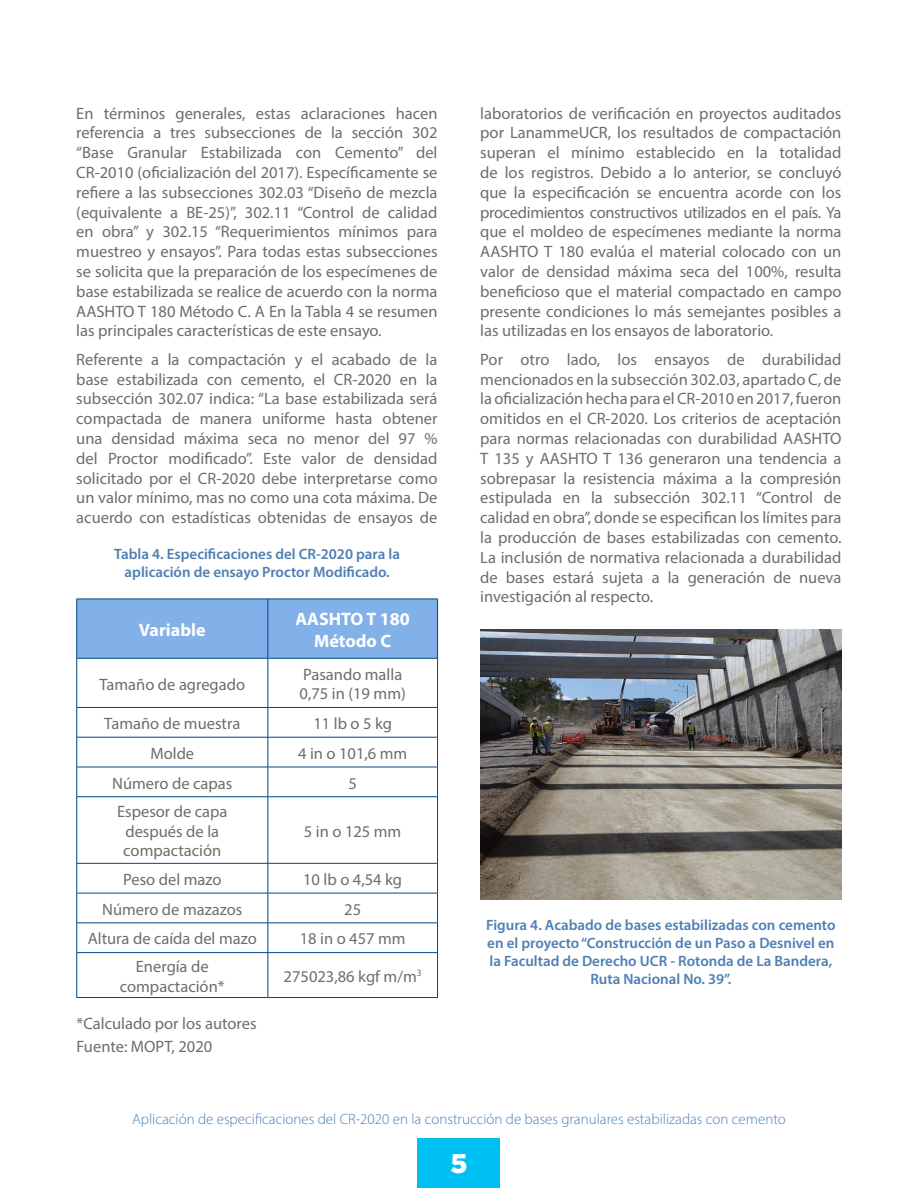
<style>
.page{position:relative;width:918px;height:1188px;background:#fff}
.page>*{position:absolute;margin:0;border:0;box-sizing:border-box;transform-origin:0 0}
.t1{font:900 27px "Gotham";color:#fff}
.t2{font:700 18px/21.6px "Myriad Pro";color:#fff;text-align:center}
.t3{font:16.5px/19.8px "Myriad Pro";color:#6d6d6c;text-align:justify}
.t4{font:600 15px/18px "Myriad Pro";color:#4d7fb4;text-align:center}
.t5{font:300 15px "Myriad Pro";color:#4d7fb4}
</style>
<div class="page">
<div style="left:418px;top:1139px;width:82px;height:49px;background:#00c0f3"></div>
<div style="left:77px;top:600px;width:360px;height:58px;background:#82b1ea"></div>
<svg style="left:77px;top:659px;width:360px;height:338px"></svg>
<hr style="left:268px;top:599px;width:1px;height:59px;background:#004682">
<hr style="left:268px;top:658px;width:1px;height:49px;background:#004682">
<hr style="left:77px;top:707px;width:191px;height:1px;background:#004682">
<hr style="left:268px;top:707px;width:170px;height:1px;background:#004682">
<svg style="left:268px;top:708px;width:1px;height:29px"></svg>
<hr style="left:77px;top:737px;width:191px;height:1px;background:#004682">
<hr style="left:268px;top:737px;width:170px;height:1px;background:#004682">
<hr style="left:268px;top:737px;width:1px;height:30px;background:#004682">
<hr style="left:77px;top:767px;width:191px;height:1px;background:#004682">
<hr style="left:268px;top:767px;width:170px;height:1px;background:#004682">
<hr style="left:268px;top:767px;width:1px;height:30px;background:#004682">
<hr style="left:77px;top:796px;width:191px;height:1px;background:#004682">
<hr style="left:268px;top:796px;width:170px;height:1px;background:#004682">
<hr style="left:268px;top:797px;width:1px;height:66px;background:#004682">
<hr style="left:77px;top:863px;width:191px;height:1px;background:#004682">
<hr style="left:268px;top:863px;width:170px;height:1px;background:#004682">
<svg style="left:268px;top:864px;width:1px;height:29px"></svg>
<hr style="left:77px;top:893px;width:191px;height:1px;background:#004682">
<hr style="left:268px;top:893px;width:170px;height:1px;background:#004682">
<hr style="left:268px;top:893px;width:1px;height:30px;background:#004682">
<hr style="left:77px;top:923px;width:191px;height:1px;background:#004682">
<hr style="left:268px;top:923px;width:170px;height:1px;background:#004682">
<svg style="left:268px;top:923px;width:1px;height:29px"></svg>
<hr style="left:77px;top:952px;width:191px;height:1px;background:#004682">
<hr style="left:268px;top:952px;width:170px;height:1px;background:#004682">
<hr style="left:268px;top:953px;width:1px;height:44px;background:#004682">
<hr style="left:76px;top:658px;width:1px;height:49px;background:#004682">
<hr style="left:437px;top:658px;width:1px;height:49px;background:#004682">
<svg style="left:76px;top:708px;width:1px;height:29px"></svg>
<svg style="left:437px;top:708px;width:1px;height:29px"></svg>
<hr style="left:76px;top:737px;width:1px;height:30px;background:#004682">
<hr style="left:437px;top:737px;width:1px;height:30px;background:#004682">
<hr style="left:76px;top:767px;width:1px;height:30px;background:#004682">
<hr style="left:437px;top:767px;width:1px;height:30px;background:#004682">
<hr style="left:76px;top:797px;width:1px;height:66px;background:#004682">
<hr style="left:437px;top:797px;width:1px;height:66px;background:#004682">
<svg style="left:76px;top:864px;width:1px;height:29px"></svg>
<svg style="left:437px;top:864px;width:1px;height:29px"></svg>
<hr style="left:76px;top:893px;width:1px;height:30px;background:#004682">
<hr style="left:437px;top:893px;width:1px;height:30px;background:#004682">
<svg style="left:76px;top:923px;width:1px;height:29px"></svg>
<svg style="left:437px;top:923px;width:1px;height:29px"></svg>
<hr style="left:76px;top:953px;width:1px;height:44px;background:#004682">
<hr style="left:437px;top:953px;width:1px;height:44px;background:#004682">
<hr style="left:77px;top:997px;width:191px;height:1px;background:#004682">
<hr style="left:268px;top:997px;width:170px;height:1px;background:#004682">
<hr style="left:77px;top:599px;width:191px;height:1px;background:#004682">
<hr style="left:76px;top:599px;width:1px;height:59px;background:#004682">
<hr style="left:268px;top:599px;width:170px;height:1px;background:#004682">
<hr style="left:437px;top:599px;width:1px;height:59px;background:#004682">
<hr style="left:77px;top:658px;width:191px;height:1px;background:#004682">
<hr style="left:268px;top:658px;width:170px;height:1px;background:#004682">
<img style="left:480px;top:630px;width:361px;height:270px">
<p class="t3" style="left:76px;top:103px;width:363px">En términos generales, estas aclaraciones hacen referencia a tres subsecciones de la sección 302 “Base Granular Estabilizada con Cemento” del CR-2010 (oficialización del 2017). Específicamente se refiere a las subsecciones 302.03 “Diseño de mezcla (equivalente a BE-25)”, 302.11 “Control de calidad en obra” y 302.15 “Requerimientos mínimos para muestreo y ensayos”. Para todas estas subsecciones se solicita que la preparación de los especímenes de base estabilizada se realice de acuerdo con la norma AASHTO T 180 Método C. A En la Tabla 4 se resumen las principales características de este ensayo.</p>
<p class="t3" style="left:76px;top:349px;width:363px">Referente a la compactación y el acabado de la base estabilizada con cemento, el CR-2020 en la subsección 302.07 indica: “La base estabilizada será compactada de manera uniforme hasta obtener una densidad máxima seca no menor del 97 % del Proctor modificado”. Este valor de densidad solicitado por el CR-2020 debe interpretarse como un valor mínimo, mas no como una cota máxima. De acuerdo con estadísticas obtenidas de ensayos de</p>
<p class="t4" style="left:114px;top:545px;width:287px">Tabla 4. Especificaciones del CR-2020 para la aplicación de ensayo Proctor Modificado.</p>
<p class="t2" style="left:139px;top:618px;width:68px">Variable</p>
<p class="t2" style="left:296px;top:608px;width:116px">AASHTO T 180<br>Método C</p>
<p class="t3" style="left:99px;top:674px;width:147px">Tamaño de agregado</p>
<p class="t3" style="left:300px;top:664px;width:108px">Pasando malla<br>0,75 in (19 mm)</p>
<p class="t3" style="left:104px;top:713px;width:137px">Tamaño de muestra</p>
<p class="t3" style="left:313px;top:713px;width:80px">11 lb o 5 kg</p>
<p class="t3" style="left:150px;top:743px;width:45px">Molde</p>
<p class="t3" style="left:298px;top:743px;width:111px">4 in o 101,6 mm</p>
<p class="t3" style="left:112px;top:773px;width:122px">Número de capas</p>
<p class="t3" style="left:348px;top:773px;width:10px">5</p>
<p class="t3" style="left:117px;top:801px;width:112px;text-align:center">Espesor de capa después de la compactación</p>
<p class="t3" style="left:304px;top:821px;width:99px">5 in o 125 mm</p>
<p class="t3" style="left:123px;top:869px;width:100px">Peso del mazo</p>
<p class="t3" style="left:303px;top:869px;width:101px">10 lb o 4,54 kg</p>
<p class="t3" style="left:102px;top:899px;width:142px">Número de mazazos</p>
<p class="t3" style="left:344px;top:899px;width:18px">25</p>
<p class="t3" style="left:88px;top:929px;width:170px">Altura de caída del mazo</p>
<p class="t3" style="left:300px;top:929px;width:107px">18 in o 457 mm</p>
<p class="t3" style="left:120px;top:956px;width:106px;text-align:center">Energía de compactación*</p>
<p class="t3" style="left:284px;top:966px;width:140px">275023,86 kgf m/m<sup>3</sup></p>
<p class="t3" style="left:77px;top:1011px;width:182px;line-height:23.5px">*Calculado por los autores<br>Fuente: MOPT, 2020</p>
<p class="t3" style="left:480px;top:103px;width:363px">laboratorios de verificación en proyectos auditados por LanammeUCR, los resultados de compactación superan el mínimo establecido en la totalidad de los registros. Debido a lo anterior, se concluyó que la especificación se encuentra acorde con los procedimientos constructivos utilizados en el país. Ya que el moldeo de especímenes mediante la norma AASHTO T 180 evalúa el material colocado con un valor de densidad máxima seca del 100%, resulta beneficioso que el material compactado en campo presente condiciones lo más semejantes posibles a las utilizadas en los ensayos de laboratorio.</p>
<p class="t3" style="left:480px;top:349px;width:363px">Por otro lado, los ensayos de durabilidad mencionados en la subsección 302.03, apartado C, de la oficialización hecha para el CR-2010 en 2017, fueron omitidos en el CR-2020. Los criterios de aceptación para normas relacionadas con durabilidad AASHTO T 135 y AASHTO T 136 generaron una tendencia a sobrepasar la resistencia máxima a la compresión estipulada en la subsección 302.11 “Control de calidad en obra”, donde se especifican los límites para la producción de bases estabilizadas con cemento.<br>La inclusión de normativa relacionada a durabilidad de bases estará sujeta a la generación de nueva investigación al respecto.</p>
<p class="t4" style="left:486px;top:916px;width:351px">Figura 4. Acabado de bases estabilizadas con cemento en el proyecto “Construcción de un Paso a Desnivel en la Facultad de Derecho UCR - Rotonda de La Bandera, Ruta Nacional No. 39”.</p>
<p class="t5" style="left:132px;top:1110px;width:655px">Aplicación de especificaciones del CR-2020 en la construcción de bases granulares estabilizadas con cemento</p>
<h1 class="t1" style="left:450px;top:1148px;width:19px">5</h1>
</div>
